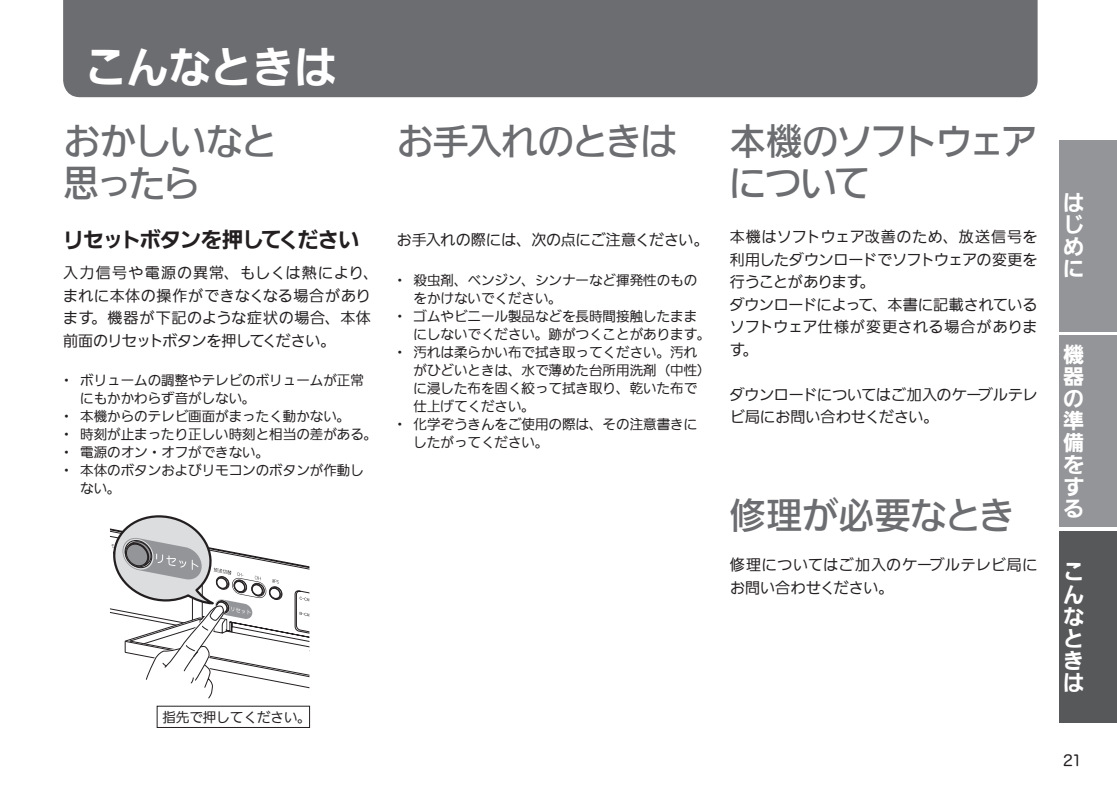
<style>
.page{position:relative;width:1117px;height:798px;background:#fff}
.page>*{position:absolute;margin:0;border:0;box-sizing:border-box;transform-origin:0 0}
.t1{font:700 42px "SUD Go Dsp IWA";color:#fff}
.t2{font:500 36px/42px "SUD Go Dsp IWA";letter-spacing:-.02em;color:#6c6d70}
.t3{font:500 36px/42px "SUD Go Dsp IWA";letter-spacing:-.065em;color:#6c6d70}
.t4{font:500 36px "SUD Go Dsp IWA";letter-spacing:-.04em;color:#6c6d70}
.t5{font:700 21px/22px "SUD Go Dsp IWA";color:#fff;text-align:justify}
.t6{font:700 21px "SUD Go Dsp IWA";letter-spacing:-.04em;color:#231f20}
.t7{font:100 15px/22.5px "SUD Go Dsp IWA";letter-spacing:.005em;color:#231f20}
.t8{font:100 15px/22.5px "SUD Go Dsp IWA";letter-spacing:.035em;color:#231f20}
.t9{font:15px "Hira Maru Pro N W4";color:#231f20}
.t10{font:100 13.5px "SUD Go Dsp IWA";color:#231f20}
</style>
<div class="page">
<div style="left:1058px;top:140px;width:58px;height:191px;background:#939598"></div>
<div style="left:1058px;top:335px;width:58px;height:192px;background:#939598"></div>
<div style="left:1058px;top:531px;width:58px;height:191px;background:#57585a"></div>
<svg style="left:110px;top:515px;width:200px;height:184px"></svg>
<div style="left:63px;top:0;width:974px;height:97px;background:#6c6d70"></div>
<h1 class="t1" style="left:84px;top:46px;width:254px">こんなときは</h1>
<h2 class="t2" style="left:63px;top:123px;width:216px">おかしいなと思ったら</h2>
<h3 class="t6" style="left:63px;top:229px;width:298px">リセットボタンを押してください</h3>
<p class="t8" style="left:63px;top:263px;width:317px">入力信号や電源の異常、もしくは熱により、まれに本体の操作ができなくなる場合があります。機器が下記のような症状の場合、本体前面のリセットボタンを押してください。</p>
<p class="t10" style="left:60px;top:373px;width:305px">・ボリュームの調整やテレビのボリュームが正常</p>
<p class="t10" style="left:80px;top:391px;width:177px">にもかかわらず音がしない。</p>
<p class="t10" style="left:60px;top:409px;width:292px">・本機からのテレビ画面がまったく動かない。</p>
<p class="t10" style="left:60px;top:427px;width:319px">・時刻が止まったり正しい時刻と相当の差がある。</p>
<p class="t10" style="left:60px;top:445px;width:211px">・電源のオン・オフができない。</p>
<p class="t10" style="left:60px;top:463px;width:305px">・本体のボタンおよびリモコンのボタンが作動し</p>
<p class="t10" style="left:80px;top:481px;width:42px">ない。</p>
<h2 class="t4" style="left:396px;top:123px;width:282px">お手入れのときは</h2>
<p class="t7" style="left:396px;top:230px;width:314px">お手入れの際には、次の点にご注意ください。</p>
<p class="t10" style="left:393px;top:273px;width:305px">・殺虫剤、ベンジン、シンナーなど揮発性のもの</p>
<p class="t10" style="left:413px;top:291px;width:150px">をかけないでください。</p>
<p class="t10" style="left:393px;top:309px;width:305px">・ゴムやビニール製品などを長時間接触したまま</p>
<p class="t10" style="left:413px;top:327px;width:298px">にしないでください。跡がつくことがあります。</p>
<p class="t10" style="left:393px;top:345px;width:305px">・汚れは柔らかい布で拭き取ってください。汚れ</p>
<p class="t10" style="left:413px;top:363px;width:298px">がひどいときは、水で薄めた台所用洗剤（中性）</p>
<p class="t10" style="left:413px;top:381px;width:285px">に浸した布を固く絞って拭き取り、乾いた布で</p>
<p class="t10" style="left:413px;top:399px;width:123px">仕上げてください。</p>
<p class="t10" style="left:393px;top:417px;width:305px">・化学ぞうきんをご使用の際は、その注意書きに</p>
<p class="t10" style="left:413px;top:435px;width:136px">したがってください。</p>
<p class="t10" style="left:162px;top:709px;width:150px">指先で押してください。</p>
<h2 class="t3" style="left:729px;top:123px;width:309px">本機のソフトウェアについて</h2>
<p class="t7" style="left:729px;top:227px;width:309px">本機はソフトウェア改善のため、放送信号を利用したダウンロードでソフトウェアの変更を行うことがあります。<br>ダウンロードによって、本書に記載されているソフトウェア仕様が変更される場合があります。</p>
<p class="t7" style="left:729px;top:384px;width:309px">ダウンロードについてはご加入のケーブルテレビ局にお問い合わせください。</p>
<h2 class="t2" style="left:729px;top:497px;width:287px">修理が必要なとき</h2>
<p class="t7" style="left:729px;top:554px;width:309px">修理についてはご加入のケーブルテレビ局にお問い合わせください。</p>
<h3 class="t5" style="left:1062px;top:193px;width:22px">はじめに</h3>
<h3 class="t5" style="left:1062px;top:345px;width:22px">機器の準備をする</h3>
<h3 class="t5" style="left:1062px;top:562px;width:22px">こんなときは</h3>
<p class="t9" style="left:1062px;top:746px;width:20px">21</p>
</div>
